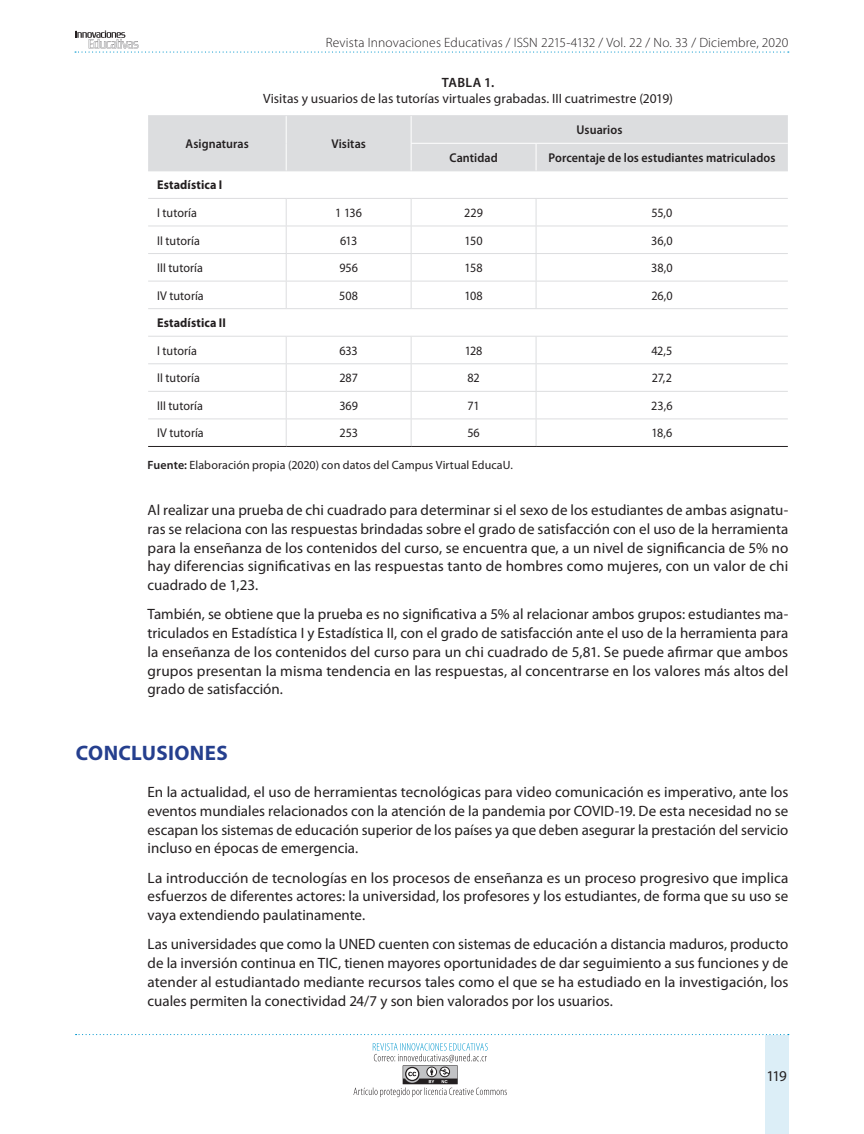
<style>
.page{position:relative;width:864px;height:1134px;background:#fff}
.page>*{position:absolute;margin:0;border:0;box-sizing:border-box;transform-origin:0 0}
.subtitulo_1{font:700 21px "Myriad Pro";letter-spacing:.015em;color:#253f8e}
.texto_general{font:15px/18.8px "Myriad Pro";color:#231f20;text-align:justify}
.cuadro_titulo{font:13.5px/16.5px "Myriad Pro";color:#231f20;text-align:center}
.t1{font:300 13.5px "Myriad Pro";letter-spacing:.01em;color:#231f20}
.cuadro_texto{font:12.75px "Myriad Pro";letter-spacing:.005em;color:#231f20;scale:.95 1}
.cuadro_categoria{font:600 12.75px "Myriad Pro";letter-spacing:.005em;color:#231f20;scale:.95 1}
.cuadro_texto-2{font:700 12.75px "Myriad Pro";letter-spacing:.01em;color:#231f20;scale:.95 1}
.cuadro_fuente{font:12px "Myriad Pro";letter-spacing:.005em;color:#231f20}
.s1{font-weight:600}
</style>
<div class="page">
<div style="left:765px;top:1035px;width:23px;height:99px;background:#dceef7"></div>
<svg style="left:76px;top:1034px;width:713px;height:1px"></svg>
<svg style="left:354px;top:1043px;width:153px;height:54px"></svg>
<svg style="left:75px;top:31px;width:714px;height:22px"></svg>
<hr style="left:148px;top:115px;width:138px;height:1px;background:#dcdddf">
<hr style="left:286px;top:115px;width:125px;height:1px;background:#dcdddf">
<hr style="left:411px;top:115px;width:125px;height:1px;background:#dcdddf">
<hr style="left:536px;top:115px;width:252px;height:1px;background:#dcdddf">
<hr style="left:148px;top:198px;width:138px;height:1px;background:#dcdddf">
<hr style="left:286px;top:198px;width:125px;height:1px;background:#dcdddf">
<hr style="left:411px;top:198px;width:125px;height:1px;background:#dcdddf">
<hr style="left:536px;top:198px;width:252px;height:1px;background:#dcdddf">
<hr style="left:148px;top:226px;width:138px;height:1px;background:#dcdddf">
<hr style="left:286px;top:226px;width:125px;height:1px;background:#dcdddf">
<hr style="left:411px;top:226px;width:125px;height:1px;background:#dcdddf">
<hr style="left:536px;top:226px;width:252px;height:1px;background:#dcdddf">
<hr style="left:148px;top:253px;width:138px;height:1px;background:#dcdddf">
<hr style="left:286px;top:253px;width:125px;height:1px;background:#dcdddf">
<hr style="left:411px;top:253px;width:125px;height:1px;background:#dcdddf">
<hr style="left:536px;top:253px;width:252px;height:1px;background:#dcdddf">
<hr style="left:148px;top:281px;width:138px;height:1px;background:#dcdddf">
<hr style="left:286px;top:281px;width:125px;height:1px;background:#dcdddf">
<svg style="left:286px;top:199px;width:1px;height:109px"></svg>
<hr style="left:411px;top:281px;width:125px;height:1px;background:#dcdddf">
<svg style="left:411px;top:199px;width:1px;height:109px"></svg>
<hr style="left:536px;top:281px;width:252px;height:1px;background:#dcdddf">
<svg style="left:536px;top:199px;width:1px;height:109px"></svg>
<hr style="left:148px;top:308px;width:138px;height:1px;background:#dcdddf">
<hr style="left:286px;top:308px;width:125px;height:1px;background:#dcdddf">
<hr style="left:411px;top:308px;width:125px;height:1px;background:#dcdddf">
<hr style="left:536px;top:308px;width:252px;height:1px;background:#dcdddf">
<hr style="left:148px;top:336px;width:138px;height:1px;background:#dcdddf">
<hr style="left:286px;top:336px;width:125px;height:1px;background:#dcdddf">
<hr style="left:411px;top:336px;width:125px;height:1px;background:#dcdddf">
<hr style="left:536px;top:336px;width:252px;height:1px;background:#dcdddf">
<hr style="left:148px;top:363px;width:138px;height:1px;background:#dcdddf">
<hr style="left:286px;top:363px;width:125px;height:1px;background:#dcdddf">
<hr style="left:411px;top:363px;width:125px;height:1px;background:#dcdddf">
<hr style="left:536px;top:363px;width:252px;height:1px;background:#dcdddf">
<hr style="left:148px;top:391px;width:138px;height:1px;background:#dcdddf">
<hr style="left:286px;top:391px;width:125px;height:1px;background:#dcdddf">
<hr style="left:411px;top:391px;width:125px;height:1px;background:#dcdddf">
<hr style="left:536px;top:391px;width:252px;height:1px;background:#dcdddf">
<hr style="left:148px;top:419px;width:138px;height:1px;background:#dcdddf">
<hr style="left:286px;top:419px;width:125px;height:1px;background:#dcdddf">
<svg style="left:286px;top:337px;width:1px;height:109px"></svg>
<hr style="left:411px;top:419px;width:125px;height:1px;background:#dcdddf">
<svg style="left:411px;top:337px;width:1px;height:109px"></svg>
<hr style="left:536px;top:419px;width:252px;height:1px;background:#dcdddf">
<svg style="left:536px;top:337px;width:1px;height:109px"></svg>
<div style="left:148px;top:116px;width:640px;height:55px;background:#dcdddf"></div>
<hr style="left:148px;top:446px;width:138px;height:1px;background:#231f20">
<hr style="left:286px;top:446px;width:125px;height:1px;background:#231f20">
<hr style="left:411px;top:446px;width:125px;height:1px;background:#231f20">
<hr style="left:536px;top:446px;width:252px;height:1px;background:#231f20">
<p class="t1" style="left:326px;top:34px;width:464px">Revista Innovaciones Educativas / ISSN 2215-4132 / Vol. 22 / No. 33 / Diciembre, 2020</p>
<p class="cuadro_titulo" style="left:263px;top:74px;width:411px"><span class="s1">TABLA 1.<br></span>Visitas y usuarios de las tutorías virtuales grabadas. III cuatrimestre (2019)</p>
<p class="cuadro_categoria" style="left:185px;top:136px;width:68px">Asignaturas</p>
<p class="cuadro_categoria" style="left:331px;top:136px;width:38px">Visitas</p>
<p class="cuadro_categoria" style="left:577px;top:122px;width:50px">Usuarios</p>
<p class="cuadro_categoria" style="left:449px;top:149px;width:52px">Cantidad</p>
<p class="cuadro_categoria" style="left:548px;top:149px;width:240px">Porcentaje de los estudiantes matriculados</p>
<p class="cuadro_texto-2" style="left:157px;top:177px;width:70px">Estadística I</p>
<p class="cuadro_texto" style="left:157px;top:205px;width:43px">I tutoría</p>
<p class="cuadro_texto" style="left:335px;top:205px;width:30px">1 136</p>
<p class="cuadro_texto" style="left:464px;top:205px;width:21px">229</p>
<p class="cuadro_texto" style="left:652px;top:205px;width:23px">55,0</p>
<p class="cuadro_texto" style="left:157px;top:232px;width:47px">II tutoría</p>
<p class="cuadro_texto" style="left:340px;top:232px;width:20px">613</p>
<p class="cuadro_texto" style="left:465px;top:232px;width:20px">150</p>
<p class="cuadro_texto" style="left:651px;top:232px;width:24px">36,0</p>
<p class="cuadro_texto" style="left:157px;top:260px;width:50px">III tutoría</p>
<p class="cuadro_texto" style="left:339px;top:260px;width:21px">956</p>
<p class="cuadro_texto" style="left:465px;top:260px;width:20px">158</p>
<p class="cuadro_texto" style="left:651px;top:260px;width:24px">38,0</p>
<p class="cuadro_texto" style="left:157px;top:288px;width:51px">IV tutoría</p>
<p class="cuadro_texto" style="left:339px;top:288px;width:21px">508</p>
<p class="cuadro_texto" style="left:464px;top:288px;width:21px">108</p>
<p class="cuadro_texto" style="left:651px;top:288px;width:24px">26,0</p>
<p class="cuadro_texto-2" style="left:157px;top:315px;width:74px">Estadística II</p>
<p class="cuadro_texto" style="left:157px;top:343px;width:43px">I tutoría</p>
<p class="cuadro_texto" style="left:340px;top:343px;width:21px">633</p>
<p class="cuadro_texto" style="left:465px;top:343px;width:20px">128</p>
<p class="cuadro_texto" style="left:651px;top:343px;width:24px">42,5</p>
<p class="cuadro_texto" style="left:157px;top:370px;width:47px">II tutoría</p>
<p class="cuadro_texto" style="left:339px;top:370px;width:21px">287</p>
<p class="cuadro_texto" style="left:467px;top:370px;width:14px">82</p>
<p class="cuadro_texto" style="left:652px;top:370px;width:23px">27,2</p>
<p class="cuadro_texto" style="left:157px;top:398px;width:50px">III tutoría</p>
<p class="cuadro_texto" style="left:339px;top:398px;width:21px">369</p>
<p class="cuadro_texto" style="left:468px;top:398px;width:14px">71</p>
<p class="cuadro_texto" style="left:651px;top:398px;width:24px">23,6</p>
<p class="cuadro_texto" style="left:157px;top:425px;width:51px">IV tutoría</p>
<p class="cuadro_texto" style="left:339px;top:425px;width:21px">253</p>
<p class="cuadro_texto" style="left:467px;top:425px;width:15px">56</p>
<p class="cuadro_texto" style="left:652px;top:425px;width:24px">18,6</p>
<p class="cuadro_fuente" style="left:148px;top:458px;width:367px"><span class="s1">Fuente:</span> Elaboración propia (2020) con datos del Campus Virtual EducaU.</p>
<p class="texto_general" style="left:148px;top:500px;width:642px">Al realizar una prueba de chi cuadrado para determinar si el sexo de los estudiantes de ambas asignatu&shy;ras se relaciona con las respuestas brindadas sobre el grado de satisfacción con el uso de la herramienta para la enseñanza de los contenidos del curso, se encuentra que, a un nivel de significancia de 5% no hay diferencias significativas en las respuestas tanto de hombres como mujeres, con un valor de chi cuadrado de 1,23.</p>
<p class="texto_general" style="left:148px;top:605px;width:642px">También, se obtiene que la prueba es no significativa a 5% al relacionar ambos grupos: estudiantes ma&shy;triculados en Estadística I y Estadística II, con el grado de satisfacción ante el uso de la herramienta para la enseñanza de los contenidos del curso para un chi cuadrado de 5,81. Se puede afirmar que ambos grupos presentan la misma tendencia en las respuestas, al concentrarse en los valores más altos del grado de satisfacción.</p>
<p class="subtitulo_1" style="left:76px;top:740px;width:154px">CONCLUSIONES</p>
<p class="texto_general" style="left:148px;top:782px;width:642px">En la actualidad, el uso de herramientas tecnológicas para video comunicación es imperativo, ante los eventos mundiales relacionados con la atención de la pandemia por COVID-19. De esta necesidad no se escapan los sistemas de educación superior de los países ya que deben asegurar la prestación del servicio incluso en épocas de emergencia.</p>
<p class="texto_general" style="left:148px;top:868px;width:642px">La introducción de tecnologías en los procesos de enseñanza es un proceso progresivo que implica esfuerzos de diferentes actores: la universidad, los profesores y los estudiantes, de forma que su uso se vaya extendiendo paulatinamente.</p>
<p class="texto_general" style="left:148px;top:935px;width:642px">Las universidades que como la UNED cuenten con sistemas de educación a distancia maduros, producto de la inversión continua en TIC, tienen mayores oportunidades de dar seguimiento a sus funciones y de atender al estudiantado mediante recursos tales como el que se ha estudiado en la investigación, los cuales permiten la conectividad 24/7 y son bien valorados por los usuarios.</p>
<p class="texto_general" style="left:766px;top:1066px;width:22px">119</p>
</div>
